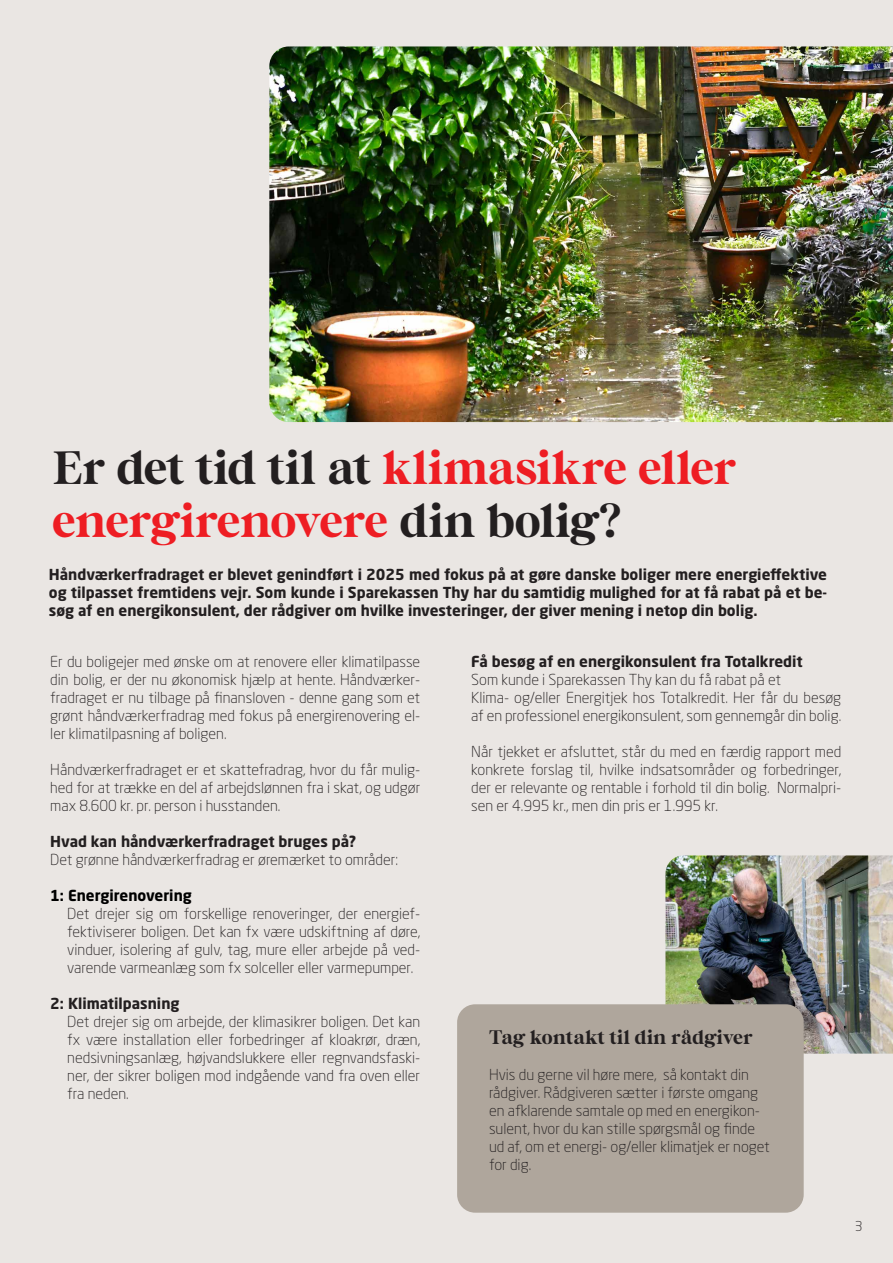
<style>
.page{position:relative;width:893px;height:1263px;background:#eae6e3}
.page>*{position:absolute;margin:0;border:0;box-sizing:border-box;transform-origin:0 0}
.Overskrift_-_big{font:700 46.5px/52.5px "Bastia";letter-spacing:-.01em;color:#ee1d23}
.t1{font:700 19.5px "Bastia";color:#231f20}
.t2{font:300 15px/18px "Neo Sans Std";color:#231f20;text-align:justify}
.t3{font:700 15px/18px "Neo Sans Std";color:#231f20;text-align:justify}
.t4{font:700 15px "Neo Sans Std";color:#000}
.t5{font:300 13.5px "Neo Sans Std";color:#231f20}
.s1{color:#231f20}
</style>
<div class="page">
<img style="left:269px;top:46px;width:624px;height:376px">
<img style="left:665px;top:855px;width:228px;height:198px">
<div style="left:457px;top:1004px;width:347px;height:209px;background:#afa69c;border-radius:18px"></div>
<p class="Overskrift_-_big" style="left:52px;top:444px;width:685px"><span class="s1">Er det tid til at</span> klimasikre eller energirenovere <span class="s1">din bolig?</span></p>
<p class="t3" style="left:49px;top:565px;width:780px">Håndværkerfradraget er blevet genindført i 2025 med fokus på at gøre danske boliger mere energieffektive og tilpasset fremtidens vejr. Som kunde i Sparekassen Thy har du samtidig mulighed for at få rabat på et be&shy;søg af en energikonsulent, der rådgiver om hvilke investeringer, der giver mening i netop din bolig.</p>
<p class="t2" style="left:50px;top:653px;width:371px">Er du boligejer med ønske om at renovere eller klimatilpasse din bolig, er der nu økonomisk hjælp at hente. Håndværker&shy;fradraget er nu tilbage på finansloven - denne gang som et grønt håndværkerfradrag med fokus på energirenovering el&shy;ler klimatilpasning af boligen.</p>
<p class="t2" style="left:50px;top:761px;width:371px">Håndværkerfradraget er et skattefradrag, hvor du får mulig&shy;hed for at trække en del af arbejdslønnen fra i skat, og udgør max 8.600 kr. pr. person i husstanden.</p>
<p class="t3" style="left:50px;top:832px;width:308px">Hvad kan håndværkerfradraget bruges på?</p>
<p class="t2" style="left:50px;top:851px;width:349px">Det grønne håndværkerfradrag er øremærket to områder:</p>
<p class="t4" style="left:50px;top:886px;width:143px">1: Energirenovering</p>
<p class="t2" style="left:67px;top:905px;width:354px">Det drejer sig om forskellige renoveringer, der energief&shy;fektiviserer boligen. Det kan fx være udskiftning af døre, vinduer, isolering af gulv, tag, mure eller arbejde på ved&shy;varende varmeanlæg som fx solceller eller varmepumper.</p>
<p class="t3" style="left:50px;top:994px;width:131px">2: Klimatilpasning</p>
<p class="t2" style="left:67px;top:1013px;width:354px">Det drejer sig om arbejde, der klimasikrer boligen. Det kan fx være installation eller forbedringer af kloakrør, dræn, nedsivningsanlæg, højvandslukkere eller regnvandsfaski&shy;ner, der sikrer boligen mod indgående vand fra oven eller fra neden.</p>
<p class="t3" style="left:471px;top:652px;width:333px">Få besøg af en energikonsulent fra Totalkredit</p>
<p class="t2" style="left:471px;top:670px;width:311px">Som kunde i Sparekassen Thy kan du få rabat på et</p>
<p class="t2" style="left:471px;top:688px;width:371px">Klima- og/eller Energitjek hos Totalkredit. Her får du besøg af en professionel energikonsulent, som gennemgår din bolig.</p>
<p class="t2" style="left:471px;top:742px;width:371px">Når tjekket er afsluttet, står du med en færdig rapport med konkrete forslag til, hvilke indsatsområder og forbedringer, der er relevante og rentable i forhold til din bolig. Normalpri&shy;sen er 4.995 kr., men din pris er 1.995 kr.</p>
<p class="t1" style="left:489px;top:1024px;width:265px">Tag kontakt til din rådgiver</p>
<p class="t2" style="left:489px;top:1065px;width:282px;text-align:left">Hvis du gerne vil høre mere, så kontakt din rådgiver. Rådgiveren sætter i første omgang en afklarende samtale op med en energikon&shy;sulent, hvor du kan stille spørgsmål og finde ud af, om et energi- og/eller klimatjek er noget for dig.</p>
<p class="t5" style="left:855px;top:1218px;width:9px">3</p>
</div>
